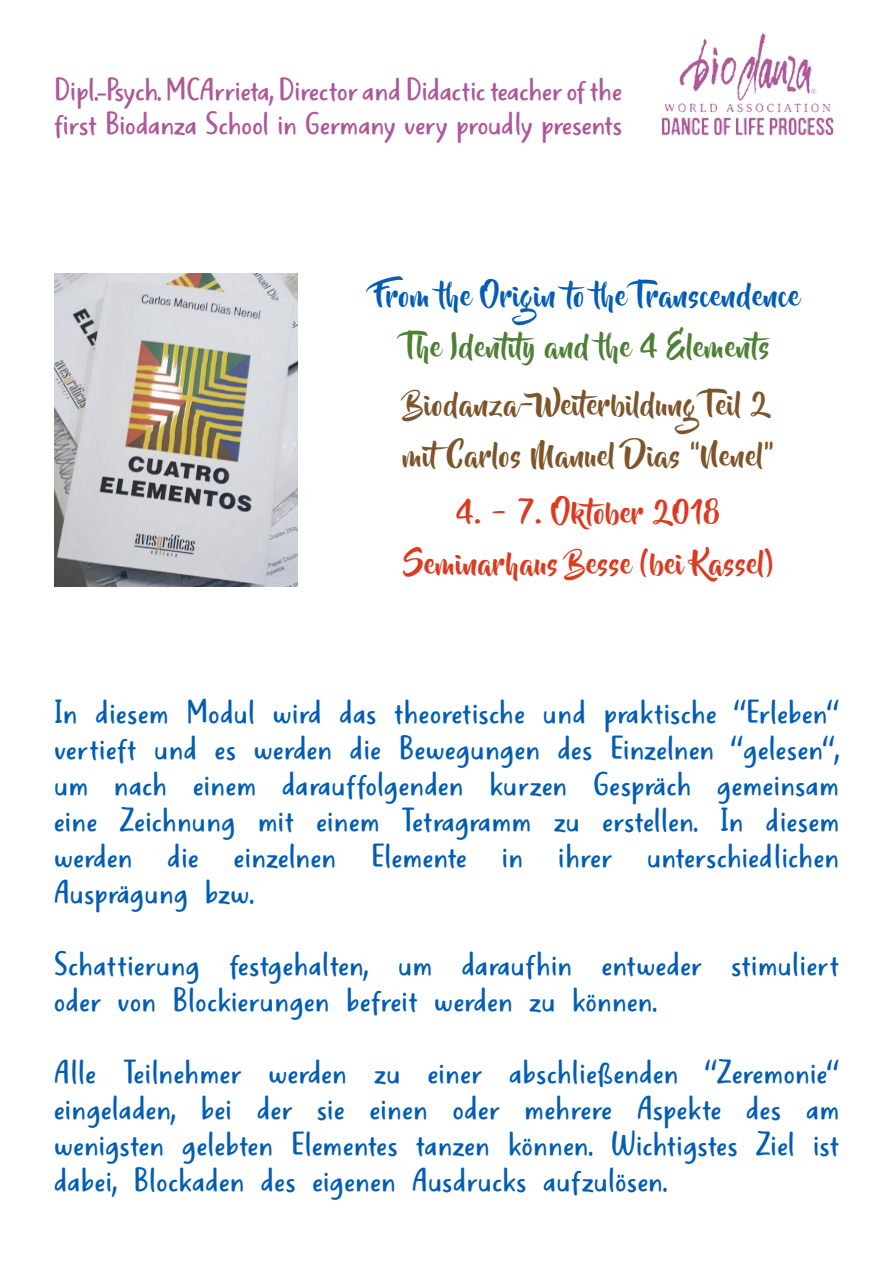
<style>
.page{position:relative;width:893px;height:1263px;background:#fff}
.page>*{position:absolute;margin:0;border:0;box-sizing:border-box;transform-origin:0 0}
.t1{font:30px/36px "Well Bred";letter-spacing:.015em;color:#035eb3;text-align:justify}
.t2{font:28.5px/34.2px "Well Bred";letter-spacing:-.005em;color:#ae589b}
.t3{font:28.5px/51px "Beyond The Mountains";letter-spacing:.02em;color:#7e552b}
.t4{font:28.5px/51px "Beyond The Mountains";letter-spacing:.02em;color:#db3b21;text-align:center}
.t5{font:28.5px "Beyond The Mountains";letter-spacing:.02em;color:#035eb3}
.t6{font:28.5px "Beyond The Mountains";letter-spacing:.02em;color:#4e8035}
</style>
<div class="page">
<img style="left:661px;top:33px;width:173px;height:103px">
<img style="left:54px;top:274px;width:244px;height:313px">
<p class="t2" style="left:54px;top:75px;width:570px">Dipl.-Psych. MCArrieta, Director and Didactic teacher of the first Biodanza School in Germany very proudly presents</p>
<p class="t5" style="left:376px;top:281px;width:425px">From the Origin to the Transcendence</p>
<p class="t6" style="left:406px;top:332px;width:373px">The Identity and the 4 Elements</p>
<p class="t3" style="left:403px;top:380px;width:373px">Biodanza-Weiterbildung Teil 2 mitCarlos Manuel Dias “Nenel”</p>
<p class="t4" style="left:403px;top:489px;width:372px">4. - 7. Oktober 2018<br>Seminarhaus Besse (bei Kassel)</p>
<p class="t1" style="left:54px;top:697px;width:787px">In diesem Modul wird das theoretische und praktische “Erleben“ vertieft und es werden die Bewegungen des Einzelnen “gelesen“, um nach einem darauffolgenden kurzen Gespräch gemeinsam eine Zeichnung mit einem Tetragramm zu erstellen. In diesem werden die einzelnen Elemente in ihrer unterschiedlichen Ausprägung bzw.</p>
<p class="t1" style="left:54px;top:949px;width:786px">Schattierung festgehalten, um daraufhin entweder stimuliert oder von Blockierungen befreit werden zu können.</p>
<p class="t1" style="left:54px;top:1057px;width:786px">Alle Teilnehmer werden zu einer abschließenden “Zeremonie“ eingeladen, bei der sie einen oder mehrere Aspekte des am wenigsten gelebten Elementes tanzen können. Wichtigstes Ziel ist dabei, Blockaden des eigenen Ausdrucks aufzulösen.</p>
</div>
